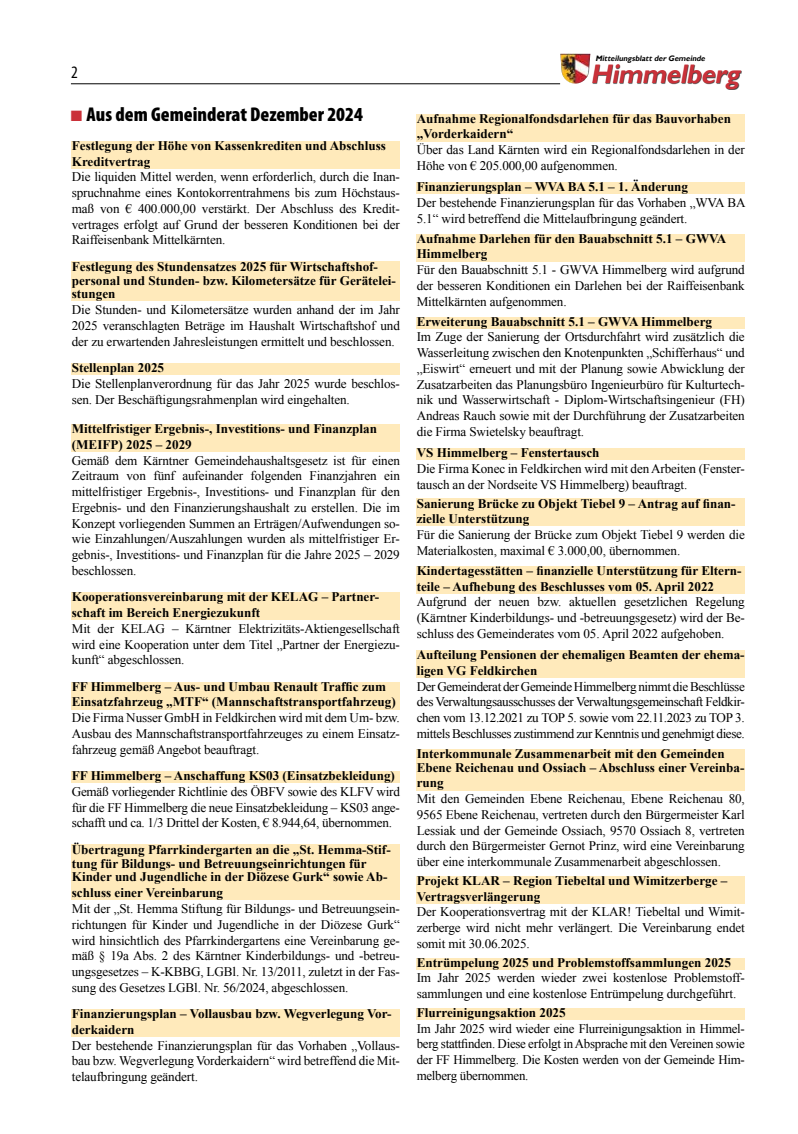
<style>
.page{position:relative;width:798px;height:1134px;background:#fff}
.page>*{position:absolute;margin:0;border:0;box-sizing:border-box;transform-origin:0 0}
.t1{font:italic 700 26.75px "Gill Sans";color:#ca3139;scale:.95 1}
.t2{font:900 condensed 20px "Myriad Pro";color:#000}
.t3{font:condensed 17.5px "Myriad Pro";color:#000}
.t4{font:13.12px/15.8px "Times New Roman";letter-spacing:-.01em;color:#000;text-align:justify}
.t5{font:700 13.12px/15.8px "Times New Roman";color:#000}
.t6{font:italic 700 7.88px "Gill Sans";color:#000;scale:.96 1}
.s1{color:#ca3139}
</style>
<div class="page">
<hr style="left:71px;top:83px;width:489px;height:1px;background:#000">
<img style="left:560px;top:54px;width:30px;height:30px">
<div style="left:592px;top:65px;width:149px;height:25px;background:#000;opacity:.75"></div>
<div style="left:72px;top:141px;width:328px;height:27px;background:#ffeabb"></div>
<div style="left:72px;top:262px;width:328px;height:39px;background:#ffeabb"></div>
<div style="left:72px;top:363px;width:328px;height:12px;background:#ffeabb"></div>
<div style="left:72px;top:424px;width:328px;height:28px;background:#ffeabb"></div>
<div style="left:72px;top:592px;width:328px;height:28px;background:#ffeabb"></div>
<div style="left:72px;top:682px;width:328px;height:27px;background:#ffeabb"></div>
<div style="left:72px;top:771px;width:328px;height:12px;background:#ffeabb"></div>
<div style="left:72px;top:845px;width:328px;height:55px;background:#ffeabb"></div>
<div style="left:72px;top:1009px;width:328px;height:28px;background:#ffeabb"></div>
<div style="left:416px;top:114px;width:328px;height:27px;background:#ffeabb"></div>
<div style="left:416px;top:182px;width:328px;height:12px;background:#ffeabb"></div>
<div style="left:416px;top:234px;width:328px;height:27px;background:#ffeabb"></div>
<div style="left:416px;top:317px;width:328px;height:12px;background:#ffeabb"></div>
<div style="left:416px;top:448px;width:328px;height:12px;background:#ffeabb"></div>
<div style="left:416px;top:499px;width:328px;height:27px;background:#ffeabb"></div>
<div style="left:416px;top:566px;width:328px;height:27px;background:#ffeabb"></div>
<div style="left:416px;top:650px;width:328px;height:28px;background:#ffeabb"></div>
<div style="left:416px;top:749px;width:328px;height:41px;background:#ffeabb"></div>
<div style="left:416px;top:876px;width:328px;height:27px;background:#ffeabb"></div>
<div style="left:416px;top:957px;width:328px;height:12px;background:#ffeabb"></div>
<div style="left:416px;top:1008px;width:328px;height:12px;background:#ffeabb"></div>
<p class="t6" style="left:595px;top:54px;width:118px">Mitteilungsblattder Gemeinde</p>
<h3 class="t3" style="left:71px;top:62px;width:8px">2</h3>
<h1 class="t1" style="left:590px;top:58px;width:164px">Himmelberg</h1>
<h2 class="t2" style="left:71px;top:102px;width:293px"><span class="s1">■</span> Aus dem Gemeinderat Dezember 2024</h2>
<p class="t5" style="left:72px;top:137px;width:315px">Festlegung der Höhe von Kassenkrediten und Abschluss<br>Kreditvertrag</p>
<p class="t4" style="left:72px;top:169px;width:329px">Die liquiden Mittel werden, wenn erforderlich, durch die Inan&shy;spruchnahme eines Kontokorrentrahmens bis zum Höchstaus&shy;maß von € 400.000,00 verstärkt. Der Abschluss des Kredit&shy;vertrages erfolgt auf Grund der besseren Konditionen bei der Raiffeisenbank Mittelkärnten.</p>
<p class="t5" style="left:72px;top:259px;width:325px;line-height:13.9px">Festlegung des Stundensatzes 2025 für Wirtschaftshof&shy;personal und Stunden- bzw. Kilometersätze für Gerätelei&shy;stungen</p>
<p class="t4" style="left:72px;top:302px;width:329px">Die Stunden- und Kilometersätze wurden anhand der im Jahr 2025 veranschlagten Beträge im Haushalt Wirtschaftshof und der zu erwartenden Jahresleistungen ermittelt und beschlossen.</p>
<p class="t5" style="left:72px;top:359px;width:94px">Stellenplan 2025</p>
<p class="t4" style="left:72px;top:375px;width:329px">Die Stellenplanverordnung für das Jahr 2025 wurde beschlos&shy;sen. Der Beschäftigungsrahmenplan wird eingehalten.</p>
<p class="t5" style="left:72px;top:421px;width:306px">Mittelfristiger Ergebnis-, Investitions- und Finanzplan (MEIFP) 2025 – 2029</p>
<p class="t4" style="left:72px;top:452px;width:329px">Gemäß dem Kärntner Gemeindehaushaltsgesetz ist für einen Zeitraum von fünf aufeinander folgenden Finanzjahren ein mittelfristiger Ergebnis-, Investitions- und Finanzplan für den Ergebnis- und den Finanzierungshaushalt zu erstellen. Die im Konzept vorliegenden Summen an Erträgen/Aufwendungen so&shy;wie Einzahlungen/Auszahlungen wurden als mittelfristiger Er&shy;gebnis-, Investitions- und Finanzplan für die Jahre 2025 – 2029 beschlossen.</p>
<p class="t5" style="left:72px;top:589px;width:309px">Kooperationsvereinbarung mit der KELAG – Partner&shy;schaft im Bereich Energiezukunft</p>
<p class="t4" style="left:72px;top:620px;width:329px">Mit der KELAG – Kärntner Elektrizitäts-Aktiengesellschaft wird eine Kooperation unter dem Titel „Partner der Energiezu&shy;kunft“ abgeschlossen.</p>
<p class="t5" style="left:72px;top:678px;width:325px">FF Himmelberg – Aus- und Umbau Renault Traffic zum<br>Einsatzfahrzeug „MTF“ (Mannschaftstransportfahrzeug)</p>
<p class="t4" style="left:72px;top:710px;width:329px">Die Firma Nusser GmbH in Feldkirchen wird mit dem Um- bzw.<br>Ausbau des Mannschaftstransportfahrzeuges zu einem Einsatz&shy;fahrzeug gemäß Angebot beauftragt.</p>
<p class="t5" style="left:72px;top:767px;width:324px">FF Himmelberg – Anschaffung KS03 (Einsatzbekleidung)</p>
<p class="t4" style="left:72px;top:783px;width:329px">Gemäß vorliegender Richtlinie des ÖBFV sowie des KLFV wird für die FF Himmelberg die neue Einsatzbekleidung – KS03 ange&shy;schafft und ca. 1/3 Drittel der Kosten, € 8.944,64, übernommen.</p>
<p class="t5" style="left:72px;top:842px;width:320px;line-height:13.9px">Übertragung Pfarrkindergarten an die „St. Hemma-Stif&shy;tung für Bildungs- und Betreuungseinrichtungen für<br>Kinder und Jugendliche in der Diözese Gurk“ sowie Ab-</p>
<p class="t5" style="left:72px;top:885px;width:153px">schluss einer Vereinbarung</p>
<p class="t4" style="left:72px;top:900px;width:329px">Mit der „St. Hemma Stiftung für Bildungs- und Betreuungsein&shy;richtungen für Kinder und Jugendliche in der Diözese Gurk“ wird hinsichtlich des Pfarrkindergartens eine Vereinbarung ge&shy;mäß § 19a Abs. 2 des Kärntner Kinderbildungs- und -betreu&shy;ungsgesetzes – K-KBBG, LGBl. Nr. 13/2011, zuletzt in der Fas&shy;sung des Gesetzes LGBl. Nr. 56/2024, abgeschlossen.</p>
<p class="t5" style="left:72px;top:1005px;width:321px">Finanzierungsplan – Vollausbau bzw. Wegverlegung Vor&shy;derkaidern</p>
<p class="t4" style="left:72px;top:1037px;width:329px">Der bestehende Finanzierungsplan für das Vorhaben „Vollaus&shy;bau bzw. Wegverlegung Vorderkaidern“ wird betreffend die Mit&shy;telaufbringung geändert.</p>
<p class="t5" style="left:416px;top:110px;width:316px">Aufnahme Regionalfondsdarlehen für das Bauvorhaben „Vorderkaidern“</p>
<p class="t4" style="left:416px;top:142px;width:329px">Über das Land Kärnten wird ein Regionalfondsdarlehen in der<br>Höhe von € 205.000,00 aufgenommen.</p>
<p class="t5" style="left:416px;top:179px;width:273px">Finanzierungsplan – WVA BA 5.1 – 1. Änderung</p>
<p class="t4" style="left:416px;top:194px;width:330px">Der bestehende Finanzierungsplan für das Vorhaben „WVA BA<br>5.1“ wird betreffend die Mittelaufbringung geändert.</p>
<p class="t5" style="left:416px;top:230px;width:311px">Aufnahme Darlehen für den Bauabschnitt 5.1 – GWVA<br>Himmelberg</p>
<p class="t4" style="left:416px;top:262px;width:329px">Für den Bauabschnitt 5.1 - GWVA Himmelberg wird aufgrund der besseren Konditionen ein Darlehen bei der Raiffeisenbank Mittelkärnten aufgenommen.</p>
<p class="t5" style="left:416px;top:313px;width:297px">Erweiterung Bauabschnitt 5.1 – GWVA Himmelberg</p>
<p class="t4" style="left:416px;top:329px;width:329px">Im Zuge der Sanierung der Ortsdurchfahrt wird zusätzlich die Wasserleitung zwischen den Knotenpunkten „Schifferhaus“ und „Eiswirt“ erneuert und mit der Planung sowie Abwicklung der Zusatzarbeiten das Planungsbüro Ingenieurbüro für Kulturtech&shy;nik und Wasserwirtschaft - Diplom-Wirtschaftsingenieur (FH)<br>Andreas Rauch sowie mit der Durchführung der Zusatzarbeiten die Firma Swietelsky beauftragt.</p>
<p class="t5" style="left:416px;top:445px;width:184px">VS Himmelberg – Fenstertausch</p>
<p class="t4" style="left:416px;top:460px;width:329px">Die Firma Konec in Feldkirchen wird mit den Arbeiten (Fenster&shy;tausch an der Nordseite VS Himmelberg) beauftragt.</p>
<p class="t5" style="left:416px;top:495px;width:320px">Sanierung Brücke zu Objekt Tiebel 9 – Antrag auf finan&shy;zielle Unterstützung</p>
<p class="t4" style="left:416px;top:526px;width:329px">Für die Sanierung der Brücke zum Objekt Tiebel 9 werden die<br>Materialkosten, maximal € 3.000,00, übernommen.</p>
<p class="t5" style="left:416px;top:562px;width:326px">Kindertagesstätten – finanzielle Unterstützung für Eltern&shy;teile – Aufhebung des Beschlusses vom 05. April 2022</p>
<p class="t4" style="left:416px;top:594px;width:329px">Aufgrund der neuen bzw. aktuellen gesetzlichen Regelung (Kärntner Kinderbildungs- und -betreuungsgesetz) wird der Be&shy;schluss des Gemeinderates vom 05. April 2022 aufgehoben.</p>
<p class="t5" style="left:416px;top:646px;width:329px">Aufteilung Pensionen der ehemaligen Beamten der ehema&shy;ligen VG Feldkirchen</p>
<p class="t4" style="left:416px;top:678px;width:329px">Der Gemeinderat der Gemeinde Himmelberg nimmt die Beschlüsse des Verwaltungsausschusses der Verwaltungsgemeinschaft Feldkir&shy;chen vom 13.12.2021 zu TOP 5. sowie vom 22.11.2023 zu TOP 3. mittels Beschlusses zustimmend zur Kenntnis und genehmigt diese.</p>
<p class="t5" style="left:416px;top:746px;width:329px;line-height:13.9px">Interkommunale Zusammenarbeit mit den Gemeinden<br>Ebene Reichenau und Ossiach – Abschluss einer Vereinba-</p>
<p class="t5" style="left:416px;top:775px;width:28px">rung</p>
<p class="t4" style="left:416px;top:791px;width:329px">Mit den Gemeinden Ebene Reichenau, Ebene Reichenau 80, 9565 Ebene Reichenau, vertreten durch den Bürgermeister Karl Lessiak und der Gemeinde Ossiach, 9570 Ossiach 8, vertreten durch den Bürgermeister Gernot Prinz, wird eine Vereinbarung über eine interkommunale Zusammenarbeit abgeschlossen.</p>
<p class="t5" style="left:416px;top:872px;width:312px">Projekt KLAR – Region Tiebeltal und Wimitzerberge –<br>Vertragsverlängerung</p>
<p class="t4" style="left:416px;top:904px;width:329px">Der Kooperationsvertrag mit der KLAR! Tiebeltal und Wimit&shy;zerberge wird nicht mehr verlängert. Die Vereinbarung endet somit mit 30.06.2025.</p>
<p class="t5" style="left:416px;top:954px;width:316px">Entrümpelung 2025 und Problemstoffsammlungen 2025</p>
<p class="t4" style="left:416px;top:970px;width:329px">Im Jahr 2025 werden wieder zwei kostenlose Problemstoff&shy;sammlungen und eine kostenlose Entrümpelung durchgeführt.</p>
<p class="t5" style="left:416px;top:1004px;width:150px">Flurreinigungsaktion 2025</p>
<p class="t4" style="left:416px;top:1020px;width:329px">Im Jahr 2025 wird wieder eine Flurreinigungsaktion in Himmel&shy;berg stattfinden. Diese erfolgt in Absprache mit den Vereinen sowie der FF Himmelberg. Die Kosten werden von der Gemeinde Him&shy;melberg übernommen.</p>
</div>
